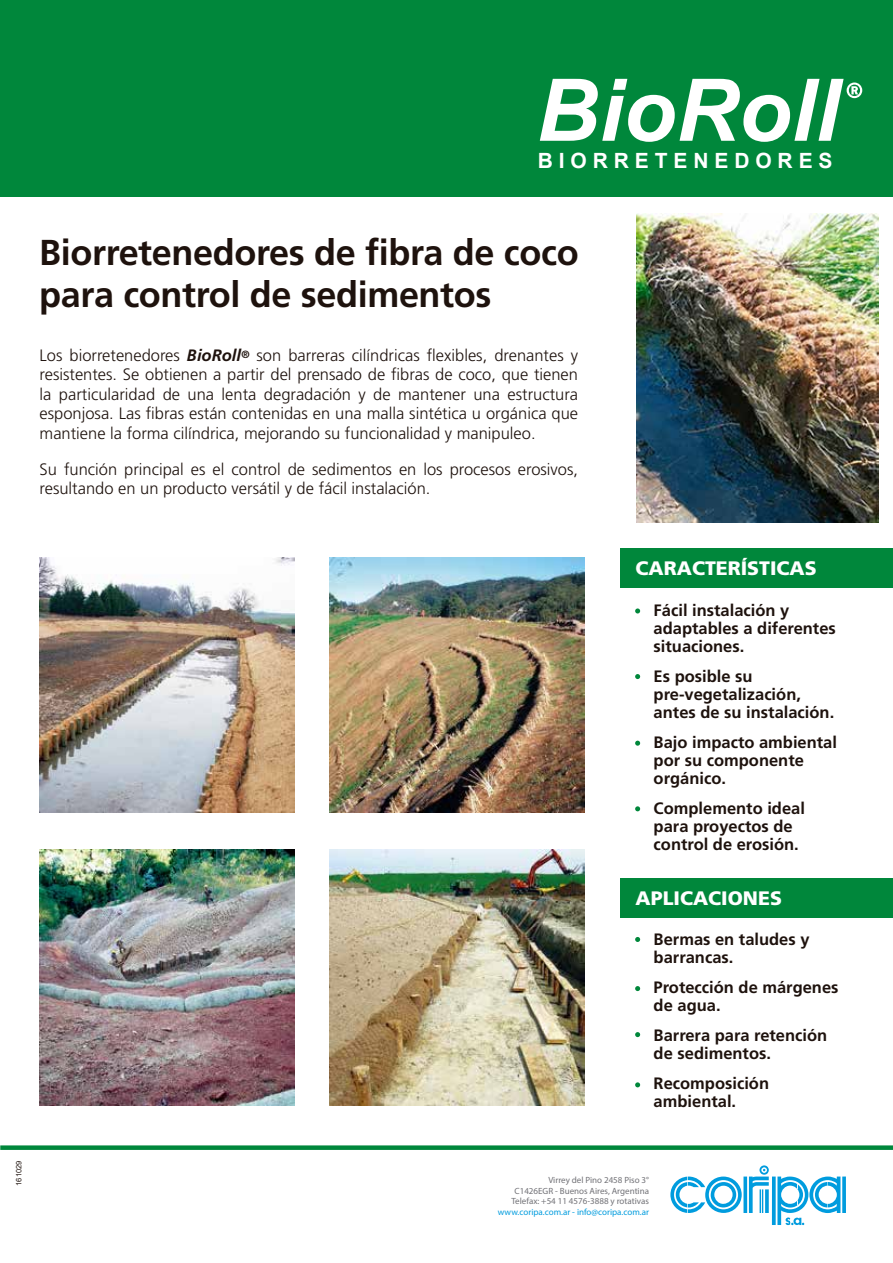
<style>
.page{position:relative;width:893px;height:1263px;background:#fff}
.page>*{position:absolute;margin:0;border:0;box-sizing:border-box;transform-origin:0 0}
.t1{font:italic 700 86.55px "Arial";color:#fff}
.t2{font:700 36px/42px "Frutiger";letter-spacing:-.01em;color:#1e120d}
.t3{font:700 21px "Arial";letter-spacing:.28em;color:#fff}
.t4{font:900 19.5px "Frutiger";color:#fff}
.t5{font:300 16.5px/19.5px "Frutiger";color:#1e120d;text-align:justify}
.t6{font:700 16.5px/18px "Frutiger";color:#1e120d}
.t7{font:9px/10.5px "Myriad Pro";color:#727277;text-align:right}
.t8{font:9px "Myriad Pro";color:#009cde}
.t9{font:7.5px "Arial";color:#1e120d}
.s1{font-weight:700;font-style:italic}
</style>
<div class="page">
<img style="left:40px;top:850px;width:255px;height:255px">
<img style="left:329px;top:850px;width:255px;height:255px">
<div style="left:620px;top:548px;width:273px;height:39px;background:#00873b"></div>
<div style="left:0;top:0;width:893px;height:197px;background:#00873b"></div>
<div style="left:0;top:1145px;width:893px;height:5px;background:#00873b"></div>
<svg style="left:670px;top:1165px;width:176px;height:60px"></svg>
<svg style="left:635px;top:608px;width:5px;height:5px"></svg>
<svg style="left:635px;top:674px;width:5px;height:5px"></svg>
<svg style="left:635px;top:741px;width:5px;height:5px"></svg>
<svg style="left:635px;top:806px;width:5px;height:5px"></svg>
<div style="left:620px;top:878px;width:273px;height:39px;background:#00873b"></div>
<svg style="left:635px;top:937px;width:5px;height:5px"></svg>
<svg style="left:635px;top:986px;width:5px;height:5px"></svg>
<svg style="left:635px;top:1032px;width:5px;height:5px"></svg>
<svg style="left:635px;top:1082px;width:5px;height:5px"></svg>
<img style="left:329px;top:557px;width:255px;height:255px">
<img style="left:40px;top:557px;width:255px;height:255px">
<svg style="left:847px;top:83px;width:15px;height:15px"></svg>
<img style="left:636px;top:214px;width:242px;height:308px">
<h1 class="t1" style="left:536px;top:53px;width:304px">BioRoll</h1>
<p class="t3" style="left:538px;top:146px;width:296px">BIORRETENEDORES</p>
<h2 class="t2" style="left:39px;top:232px;width:541px">Biorretenedores de fibra de coco para control de sedimentos</h2>
<p class="t5" style="left:40px;top:346px;width:540px">Los biorretenedores <span class="s1">BioRoll</span><sup>®</sup> son barreras cilíndricas flexibles, drenantes y resistentes. Se obtienen a partir del prensado de fibras de coco, que tienen la particularidad de una lenta degradación y de mantener una estructura esponjosa. Las fibras están contenidas en una malla sintética u orgánica que mantiene la forma cilíndrica, mejorando su funcionalidad y manipuleo.</p>
<p class="t5" style="left:40px;top:460px;width:540px">Su función principal es el control de sedimentos en los procesos erosivos, resultando en un producto versátil y de fácil instalación.</p>
<p class="t9" style="left:14px;top:1186px;width:27px;rotate:-90deg">161029</p>
<p class="t4" style="left:636px;top:557px;width:182px">CARACTERÍSTICAS</p>
<p class="t6" style="left:654px;top:601px;width:184px">Fácil instalación y adaptables a diferentes situaciones.</p>
<p class="t6" style="left:654px;top:667px;width:182px">Es posible su pre-vegetalización, antes de su instalación.</p>
<p class="t6" style="left:654px;top:733px;width:185px">Bajo impacto ambiental por su componente orgánico.</p>
<p class="t6" style="left:654px;top:799px;width:153px">Complemento ideal para proyectos de control de erosión.</p>
<p class="t4" style="left:636px;top:886px;width:148px">APLICACIONES</p>
<p class="t6" style="left:654px;top:930px;width:157px">Bermas en taludes y barrancas.</p>
<p class="t6" style="left:654px;top:978px;width:186px">Protección de márgenes de agua.</p>
<p class="t6" style="left:654px;top:1026px;width:175px">Barrera para retención de sedimentos.</p>
<p class="t6" style="left:654px;top:1074px;width:117px">Recomposición ambiental.</p>
<p class="t7" style="left:511px;top:1175px;width:139px">Virrey del Pino 2458 Piso 3°<br>C1426EGR - Buenos Aires, Argentina<br>Telefax: +54 11 4576-3888 y rotativas</p>
<p class="t8" style="left:498px;top:1206px;width:153px">www.coripa.com.ar - info@coripa.com.ar</p>
</div>
